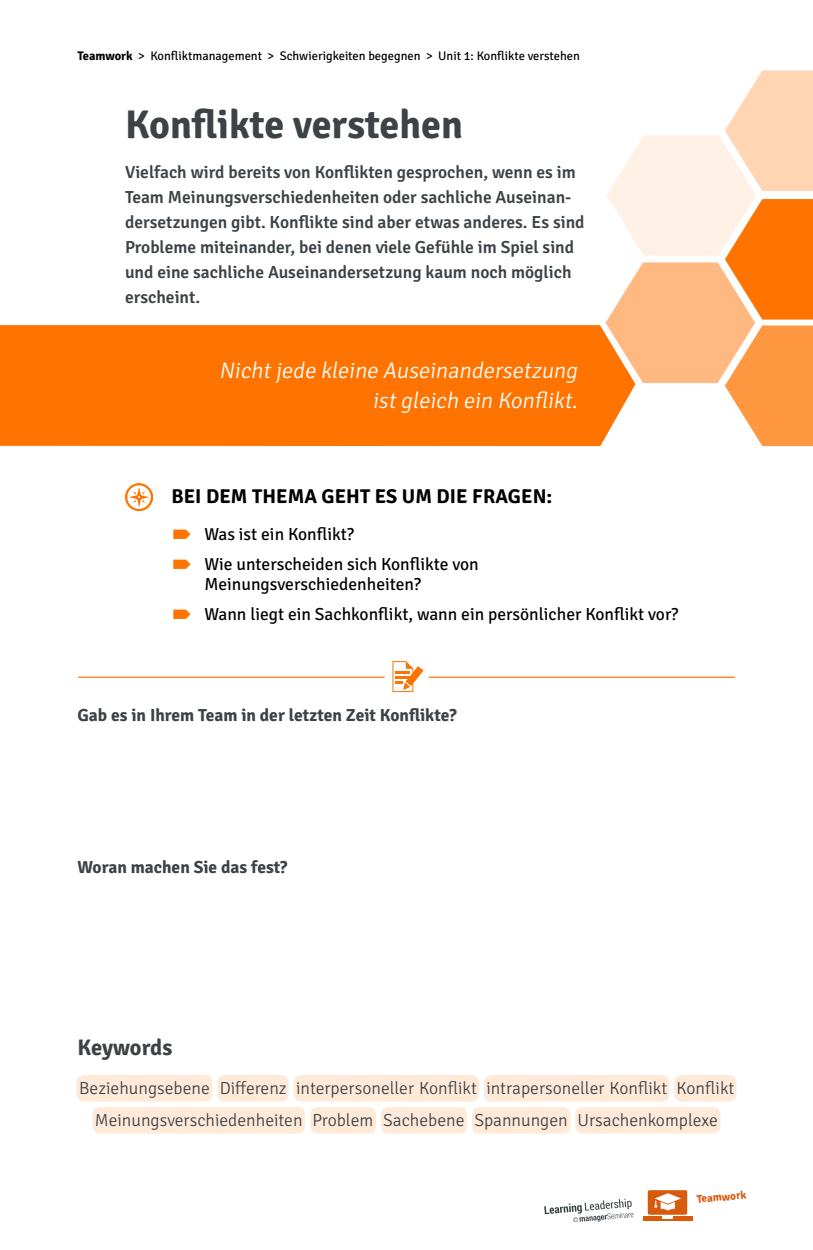
<style>
.page{position:relative;width:813px;height:1250px;background:#fff}
.page>*{position:absolute;margin:0;border:0;box-sizing:border-box;transform-origin:0 0}
.t1{font:700 40px "Signika Negative";color:#3c4246}
.t2{font:italic 300 22.5px/30px "Signika Negative";color:#fff;text-align:right}
.t3{font:700 22.5px "Signika Negative";letter-spacing:-.01em;color:#3c4246}
.t4{font:700 20px "Signika Negative";letter-spacing:.005em;color:#000}
.t5{font:600 17.5px/25px "Signika Negative";color:#3c4246}
.t6{font:300 17.5px/32px "Signika Negative";color:#3c4246;text-align:center}
.t7{font:17.5px/30px "Signika Negative";color:#000}
.t8{font:700 17.5px "Signika Negative";color:#3c4246}
.t9{font:12.5px "Signika Negative";color:#000}
.t10{font:700 11.25px "Signika Negative";color:#d75a0d}
.s1{font-weight:700}
</style>
<div class="page">
<div style="left:647px;top:1190px;width:40px;height:25px;background:#d75a0d;border-radius:2px"></div>
<svg style="left:643px;top:1216px;width:49px;height:5px"></svg>
<img style="left:654px;top:1194px;width:27px;height:16px">
<svg style="left:544px;top:1199px;width:89px;height:23px"></svg>
<hr style="left:78px;top:677px;width:306px;height:1px;background:#ff7400">
<hr style="left:428px;top:677px;width:306px;height:1px;background:#ff7400">
<svg style="left:392px;top:661px;width:31px;height:32px"></svg>
<hr style="left:395px;top:676px;width:15px;height:3px;background:#ff7400">
<div style="left:0;top:325px;width:605px;height:121px;background:#ff7400"></div>
<svg style="left:605px;top:70px;width:207px;height:376px"></svg>
<img style="left:125px;top:483px;width:27px;height:27px">
<div style="left:77px;top:1075px;width:135px;height:27px;background:#ffead9;border-radius:7px"></div>
<div style="left:217px;top:1075px;width:71px;height:27px;background:#ffead9;border-radius:7px"></div>
<div style="left:293px;top:1075px;width:186px;height:27px;background:#ffead9;border-radius:7px"></div>
<div style="left:484px;top:1075px;width:185px;height:27px;background:#ffead9;border-radius:7px"></div>
<div style="left:674px;top:1075px;width:62px;height:27px;background:#ffead9;border-radius:7px"></div>
<div style="left:93px;top:1107px;width:212px;height:27px;background:#ffead9;border-radius:7px"></div>
<div style="left:310px;top:1107px;width:66px;height:27px;background:#ffead9;border-radius:7px"></div>
<div style="left:381px;top:1107px;width:86px;height:27px;background:#ffead9;border-radius:7px"></div>
<div style="left:472px;top:1107px;width:98px;height:27px;background:#ffead9;border-radius:7px"></div>
<div style="left:575px;top:1107px;width:145px;height:27px;background:#ffead9;border-radius:7px"></div>
<p class="t9" style="left:78px;top:47px;width:504px"><span class="s1">Teamwork</span> &gt; Konfliktmanagement &gt; Schwierigkeiten begegnen &gt; Unit 1: Konflikte verstehen</p>
<h1 class="t1" style="left:125px;top:96px;width:339px">Konflikte verstehen</h1>
<p class="t5" style="left:125px;top:158px;width:461px">Vielfach wird bereits von Konflikten gesprochen, wenn es im Team Meinungsverschiedenheiten oder sachliche Auseinan&shy;dersetzungen gibt. Konflikte sind aber etwas anderes. Es sind Probleme miteinander, bei denen viele Gefühle im Spiel sind und eine sachliche Auseinandersetzung kaum noch möglich erscheint.</p>
<p class="t2" style="left:219px;top:354px;width:364px">Nichtjede kleine Auseinandersetzung istgleich ein Konflikt.</p>
<p class="t4" style="left:171px;top:482px;width:382px">BEI DEM THEMA GEHT ES UM DIE FRAGEN:</p>
<p class="t7" style="left:204px;top:518px;width:276px">Was ist ein Konflikt?<br>Wie unterscheiden sich Konflikte von</p>
<p class="t7" style="left:204px;top:568px;width:475px">Meinungsverschiedenheiten?<br>Wann liegt ein Sachkonflikt, wann ein persönlicher Konflikt vor?</p>
<p class="t8" style="left:78px;top:703px;width:381px">Gab es in Ihrem Team in der letzten Zeit Konflikte?</p>
<p class="t8" style="left:78px;top:854px;width:211px">Woran machen Sie das fest?</p>
<p class="t3" style="left:78px;top:1032px;width:96px">Keywords</p>
<p class="t6" style="left:79px;top:1071px;width:656px">Beziehungsebene Differenz interpersoneller Konflikt intrapersoneller Konflikt Konflikt<br>Meinungsverschiedenheiten Problem Sachebene Spannungen Ursachenkomplexe</p>
<p class="t10" style="left:696px;top:1191px;width:51px;rotate:-5deg">Teamwork</p>
</div>
